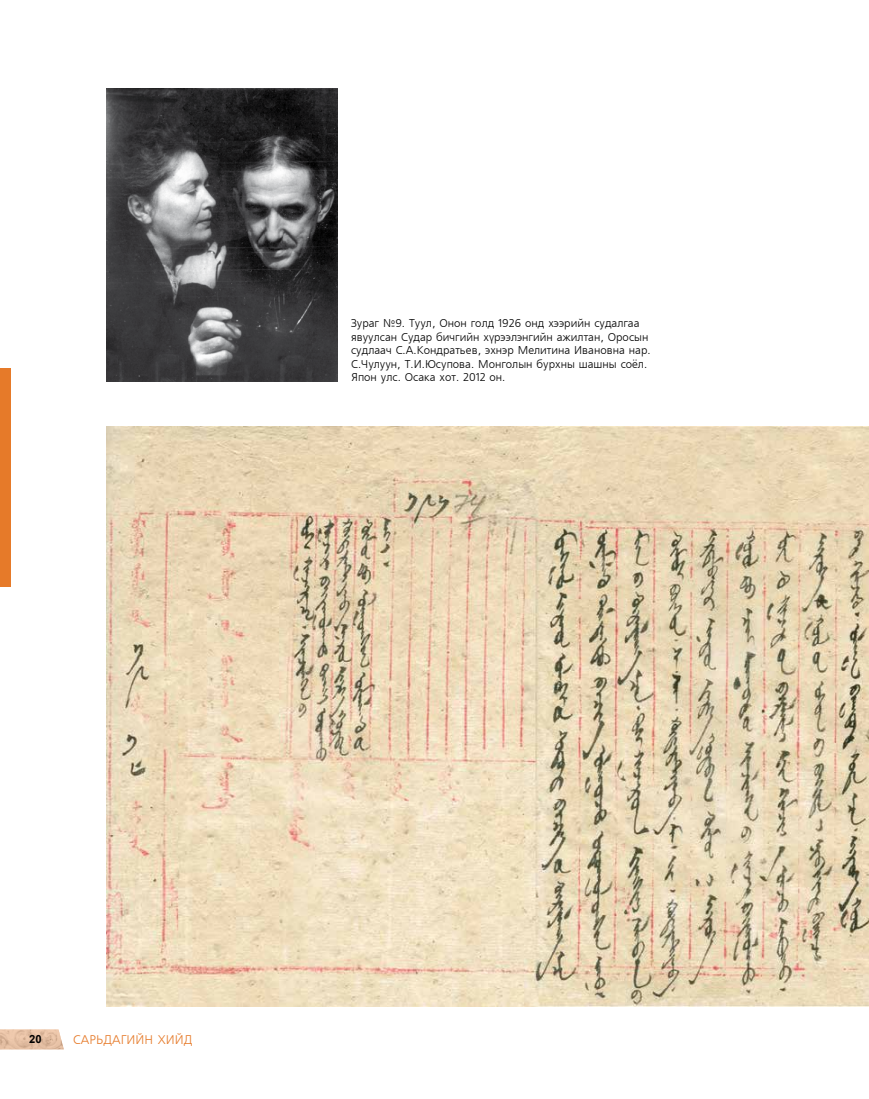
<style>
.page{position:relative;width:869px;height:1099px;background:#fff}
.page>*{position:absolute;margin:0;border:0;box-sizing:border-box;transform-origin:0 0}
.t1{font:12.5px "Mogul Freeset";color:#e67a29}
.t2{font:11.25px/13.5px "Mogul Freeset";color:#000}
.t3{font:700 11.25px "Arial";color:#000}
</style>
<div class="page">
<img style="left:0;top:1029px;width:64px;height:20px">
<div style="left:0;top:369px;width:11px;height:217px;background:#e67a29"></div>
<img style="left:106px;top:89px;width:231px;height:292px">
<img style="left:106px;top:426px;width:762px;height:580px">
<p class="t2" style="left:351px;top:317px;width:301px">Зураг №9. Туул, Онон голд 1926 онд хээрийн судалгаа явуулсан Судар бичгийн хүрээлэнгийн ажилтан, Оросын судлаач С.А.Кондратьев, эхнэр Мелитина Ивановна нар.<br>С.Чулуун, Т.И.Юсупова. Монголын бурхны шашны соёл.<br>Япон улс. Осака хот. 2012 он.</p>
<p class="t3" style="left:29px;top:1031px;width:14px">20</p>
<p class="t1" style="left:73px;top:1033px;width:121px">САРЬДАГИЙН ХИЙД</p>
</div>
